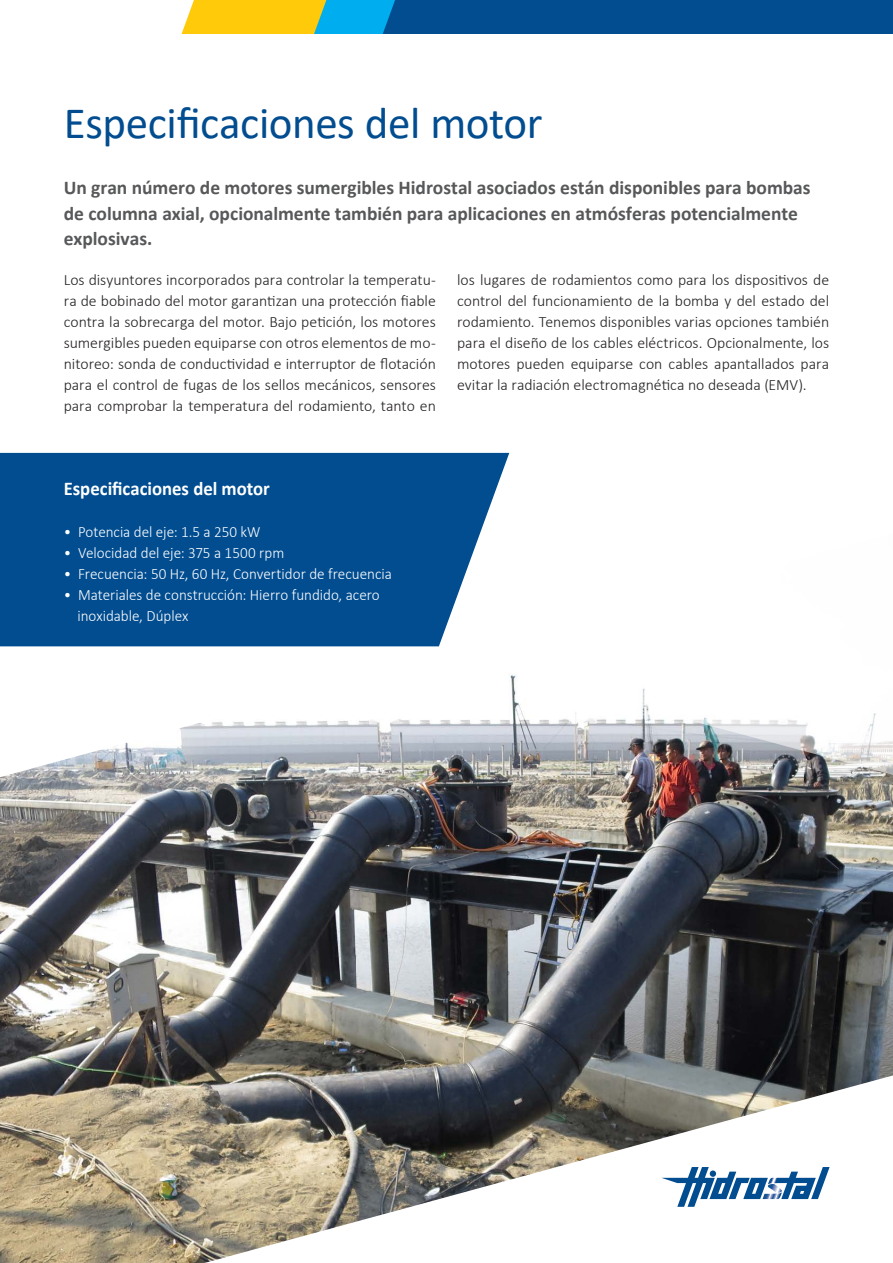
<style>
.page{position:relative;width:893px;height:1263px;background:#fff}
.page>*{position:absolute;margin:0;border:0;box-sizing:border-box;transform-origin:0 0}
.t1{font:45px "Calibri";letter-spacing:-.01em;color:#014d90}
.t2{font:700 19.5px/25.5px "Calibri";letter-spacing:-.005em;color:#57585a}
.t3{font:700 19.5px "Calibri";color:#fff;scale:.96 1}
.t4{font:300 15.75px/21px "Calibri";color:#231f20;text-align:justify}
.t5{font:300 15.75px/21px "Calibri";color:#fff;scale:.96 1}
</style>
<div class="page">
<img style="left:0;top:646px;width:893px;height:617px">
<svg style="left:661px;top:1167px;width:169px;height:40px"></svg>
<svg style="left:434px;top:452px;width:459px;height:326px"></svg>
<div style="left:0;top:453px;width:509px;height:193px;background:#014d90"></div>
<svg style="left:182px;top:0;width:711px;height:34px;background:#326f81"></svg>
<h1 class="t1" style="left:64px;top:92px;width:480px">Especificaciones del motor</h1>
<p class="t2" style="left:64px;top:175px;width:748px">Un gran número de motores sumergibles Hidrostal asociados están disponibles para bombas de columna axial, opcionalmente también para aplicaciones en atmósferas potencialmente explosivas.</p>
<p class="t4" style="left:64px;top:269px;width:374px">Los disyuntores incorporados para controlar la temperatu&shy;ra de bobinado del motor garantizan una protección fiable contra la sobrecarga del motor. Bajo petición, los motores sumergibles pueden equiparse con otros elementos de mo&shy;nitoreo: sonda de conductividad e interruptor de flotación para el control de fugas de los sellos mecánicos, sensores para comprobar la temperatura del rodamiento, tanto en</p>
<p class="t4" style="left:457px;top:269px;width:374px">los lugares de rodamientos como para los dispositivos de control del funcionamiento de la bomba y del estado del rodamiento. Tenemos disponibles varias opciones también para el diseño de los cables eléctricos. Opcionalmente, los motores pueden equiparse con cables apantallados para evitar la radiación electromagnética no deseada (EMV).</p>
<p class="t3" style="left:64px;top:475px;width:216px">Especificaciones del motor</p>
<p class="t5" style="left:64px;top:521px;width:206px">• Potencia del eje: 1.5 a 250 kW</p>
<p class="t5" style="left:64px;top:542px;width:231px">• Velocidad del eje: 375 a 1500 rpm</p>
<p class="t5" style="left:64px;top:563px;width:343px">• Frecuencia: 50 Hz, 60 Hz, Convertidor de frecuencia</p>
<p class="t5" style="left:77px;top:584px;width:316px;text-indent:-14px">• Materiales de construcción: Hierro fundido, acero inoxidable, Dúplex</p>
</div>
